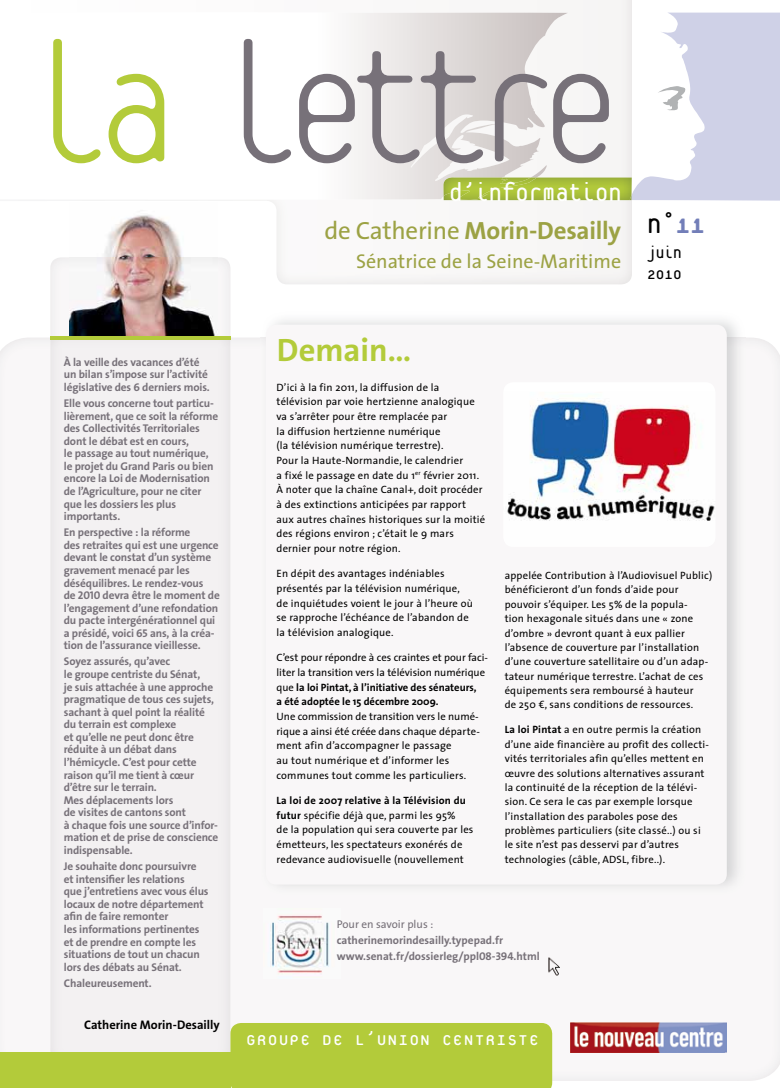
<style>
.page{position:relative;width:780px;height:1088px;background:#fff}
.page>*{position:absolute;margin:0;border:0;box-sizing:border-box;transform-origin:0 0}
.t1{font:100 185.62px "Platelet";letter-spacing:-.12em;color:#777179}
.t2{font:32.5px "The Sans Veolia W7 Bld";color:#b3cb3a}
.t3{font:31.25px "Platelet";color:#000}
.t4{font:28.75px "Platelet";color:#fff}
.t5{font:25px "The Sans Veolia W7 Bld";letter-spacing:-.01em;color:#9ca244}
.t6{font:21.25px "Platelet";letter-spacing:.05em;color:#fff}
.t7{font:20px "The Sans";color:#9ca244}
.t8{font:18.75px/21.2px "Platelet";color:#000}
.t9{font:12.5px "The Sans Veolia W7 Bld";color:#000}
.t10{font:11.25px/12.6px "The Sans Veolia W7 Bld";letter-spacing:-.01em;color:#777179}
.t11{font:11.25px "The Sans Veolia W5 Pla";color:#777179}
.t12{font:10.62px/14.6px "The Sans";letter-spacing:.02em;color:#000}
.t13{font:10.62px/14.6px "The Sans";color:#000}
.s1{color:#b3cb3a}
.s2{font-weight:800;color:#727eb8}
.s3{font-family:"The Sans"}
.s4{font-weight:700}
</style>
<div class="page">
<img style="left:230px;top:338px;width:30px;height:685px">
<img style="left:552px;top:894px;width:186px;height:187px">
<img style="left:260px;top:320px;width:485px;height:145px">
<img style="left:264px;top:465px;width:481px;height:429px">
<div style="left:266px;top:325px;width:460px;height:559px;background:#f9f7f8;border-radius:11px"></div>
<div style="left:50px;top:257px;width:180px;height:795px;background:#f3f1f2"></div>
<div style="left:503px;top:382px;width:212px;height:165px;background:#fff;border-radius:10px"></div>
<img style="left:507px;top:398px;width:208px;height:123px">
<div style="left:0;top:1052px;width:230px;height:36px;background:#b3cb3a"></div>
<div style="left:230px;top:1023px;width:322px;height:65px;background:#b3cb3a"></div>
<svg style="left:322px;top:12px;width:246px;height:187px"></svg>
<img style="left:536px;top:178px;width:93px;height:22px">
<svg style="left:629px;top:13px;width:151px;height:188px"></svg>
<img style="left:443px;top:177px;width:93px;height:23px">
<img style="left:570px;top:1022px;width:156px;height:30px">
<img style="left:69px;top:215px;width:148px;height:122px">
<hr style="left:50px;top:337px;width:180px;height:3px;background:#b3cb3a">
<img style="left:270px;top:914px;width:60px;height:64px">
<img style="left:548px;top:957px;width:12px;height:18px">
<h1 class="t1" style="left:30px;top:33px;width:595px"><span class="s1">la</span> lettre</h1>
<h3 class="t4" style="left:449px;top:181px;width:174px">d’information</h3>
<p class="t10" style="left:64px;top:356px;width:147px">À la veille des vacances d’été un bilan s’impose sur l’activité législative des 6 derniers mois.</p>
<p class="t10" style="left:64px;top:397px;width:156px">Elle vous concerne tout particu&shy;lièrement, que ce soit la réforme des Collectivités Territoriales dont le débat est en cours,<br>le passage au tout numérique, le projet du Grand Paris ou bien encore la Loi de Modernisation de l’Agriculture, pour ne citer que les dossiers les plus importants.</p>
<p class="t10" style="left:64px;top:526px;width:157px">En perspective : la réforme<br>des retraites qui est une urgence devant le constat d’un système gravement menacé par les déséquilibres. Le rendez-vous<br>de 2010 devra être le moment de l’engagement d’une refondation du pacte intergénérationnel qui a présidé, voici 65 ans, à la créa&shy;tion de l’assurance vieillesse.</p>
<p class="t10" style="left:64px;top:655px;width:156px">Soyez assurés, qu’avec<br>le groupe centriste du Sénat,<br>je suis attachée à une approche pragmatique de tous ces sujets, sachant à quel point la réalité du terrain est complexe<br>et qu’elle ne peut donc être réduite à un débat dans l’hémicycle. C’est pour cette raison qu’il me tient à cœur d’être sur le terrain.<br>Mes déplacements lors<br>de visites de cantons sont<br>à chaque fois une source d’infor&shy;mation et de prise de conscience indispensable.</p>
<p class="t10" style="left:64px;top:860px;width:146px">Je souhaite donc poursuivre et intensifier les relations<br>que j’entretiens avec vous élus locaux de notre département afin de faire remonter<br>les informations pertinentes et de prendre en compte les situations de tout un chacun lors des débats au Sénat.</p>
<p class="t10" style="left:64px;top:977px;width:89px">Chaleureusement.</p>
<p class="t9" style="left:84px;top:1016px;width:137px">Catherine Morin-Desailly</p>
<h3 class="t3" style="left:647px;top:212px;width:59px">n°<span class="s2">11</span></h3>
<h3 class="t5" style="left:324px;top:214px;width:298px"><span class="s3">de Catherine</span> Morin-Desailly</h3>
<h3 class="t7" style="left:356px;top:244px;width:266px">Sénatrice de la Seine-Maritime</h3>
<h3 class="t8" style="left:647px;top:242px;width:36px">juin<br>2010</h3>
<h2 class="t2" style="left:277px;top:329px;width:136px">Demain…</h2>
<p class="t12" style="left:276px;top:379px;width:210px">D’ici à la fin 2011, la diffusion de la télévision par voie hertzienne analogique va s’arrêter pour être remplacée par<br>la diffusion hertzienne numérique<br>(la télévision numérique terrestre).<br>Pour la Haute-Normandie, le calendrier<br>a fixé le passage en date du 1<sup>er</sup> février 2011.<br>À noter que la chaîne Canal+, doit procéder à des extinctions anticipées par rapport aux autres chaînes historiques sur la moitié des régions environ ; c’était le 9 mars dernier pour notre région.</p>
<p class="t12" style="left:276px;top:566px;width:198px">En dépit des avantages indéniables présentés par la télévision numérique, de inquiétudes voient le jour à l’heure où se rapproche l’échéance de l’abandon de la télévision analogique.</p>
<p class="t13" style="left:276px;top:650px;width:213px">C’est pour répondre à ces craintes et pour faci&shy;liter la transition vers la télévision numérique que <span class="s4">la loi Pintat, à l’initiative des sénateurs,<br>a été adoptée le 15 décembre 2009.</span></p>
<p class="t12" style="left:276px;top:709px;width:205px">Une commission de transition vers le numé&shy;rique a ainsi été créée dans chaque départe&shy;ment afin d’accompagner le passage<br>au tout numérique et d’informer les communes tout comme les particuliers.</p>
<p class="t12" style="left:276px;top:793px;width:198px"><span class="s4">La loi de 2007 relative à la Télévision du futur</span> spécifie déjà que, parmi les 95%<br>de la population qui sera couverte par les émetteurs, les spectateurs exonérés de redevance audiovisuelle (nouvellement</p>
<p class="t12" style="left:504px;top:568px;width:209px">appelée Contribution à l’Audiovisuel Public) bénéficieront d’un fonds d’aide pour pouvoir s’équiper. Les 5% de la popula-<br>tion hexagonale situés dans une « zone d’ombre » devront quant à eux pallier l’absence de couverture par l’installation d’une couverture satellitaire ou d’un adap&shy;tateur numérique terrestre. L’achat de ces équipements sera remboursé à hauteur<br>de 250 €, sans conditions de ressources.</p>
<p class="t12" style="left:504px;top:722px;width:206px"><span class="s4">La loi Pintat</span> a en outre permis la création d’une aide financière au profit des collecti&shy;vités territoriales afin qu’elles mettent en œuvre des solutions alternatives assurant la continuité de la réception de la télévi&shy;sion. Ce sera le cas par exemple lorsque l’installation des paraboles pose des problèmes particuliers (site classé..) ou si le site n’est pas desservi par d’autres technologies (câble, ADSL, fibre..).</p>
<p class="t11" style="left:337px;top:917px;width:98px">Pour en savoir plus :</p>
<p class="t10" style="left:337px;top:932px;width:204px;line-height:16.2px">catherinemorindesailly.typepad.fr www.senat.fr/dossierleg/ppl08-394.html</p>
<h3 class="t6" style="left:246px;top:1030px;width:294px">GROUPE DE L’UNION CENTRISTE</h3>
</div>
